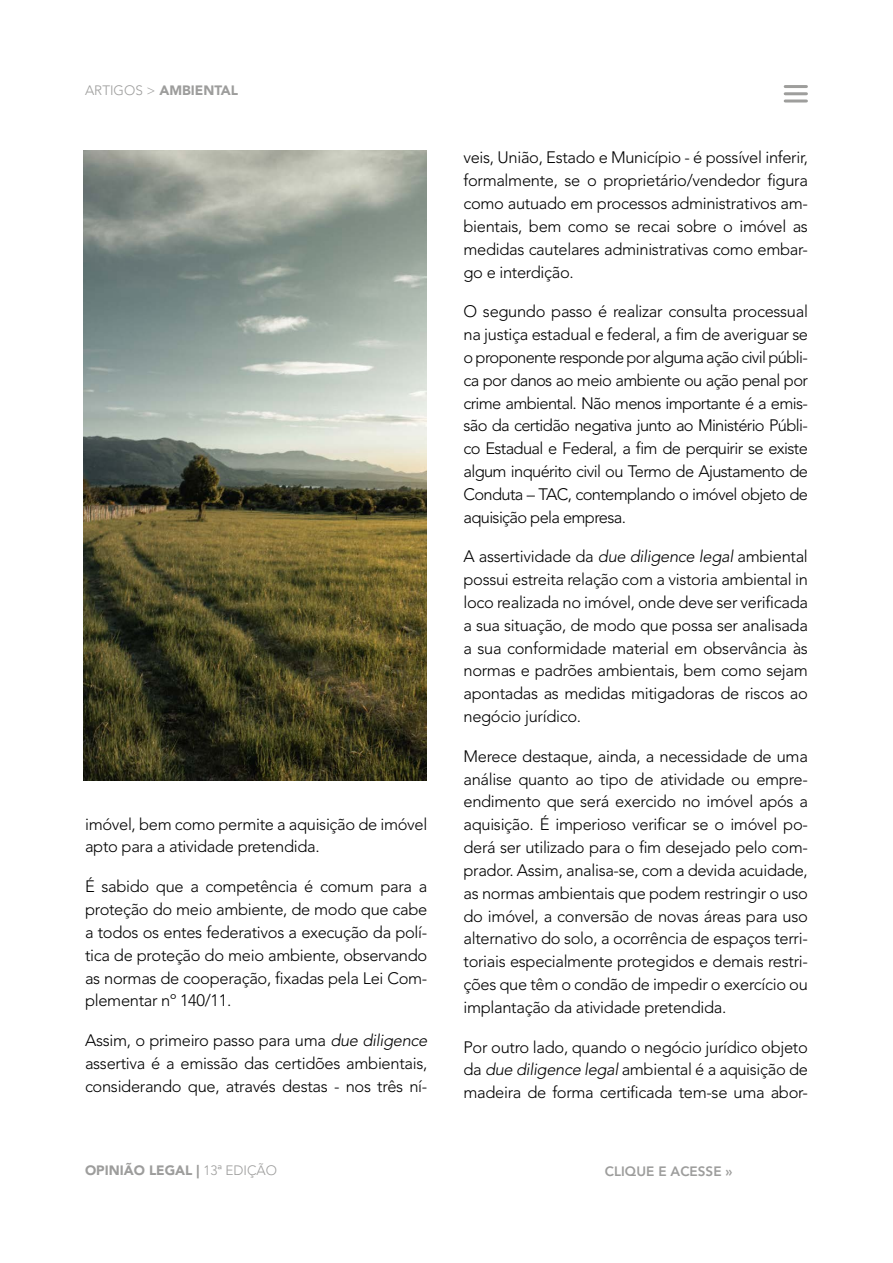
<style>
.page{position:relative;width:893px;height:1263px;background:#fff}
.page>*{position:absolute;margin:0;border:0;box-sizing:border-box;transform-origin:0 0}
.t1{font:300 16.5px/22.8px "Avenir LT Std";letter-spacing:-.02em;color:#000;text-align:justify}
.t2{font:900 13.5px "Avenir LT Std";color:#9d9d9c}
.t3{font:800 13.5px "Avenir LT Std";color:#9d9d9c}
.s1{font-weight:300}
.s2{font-style:italic}
</style>
<div class="page">
<hr style="left:785px;top:85px;width:21px;height:3px;background:#9e9e9c">
<hr style="left:785px;top:92px;width:21px;height:3px;background:#9e9e9c">
<hr style="left:785px;top:99px;width:21px;height:3px;background:#9e9e9c">
<img style="left:84px;top:151px;width:343px;height:629px">
<p class="t2" style="left:85px;top:82px;width:155px"><span class="s1">ARTIGOS &gt;</span> AMBIENTAL</p>
<p class="t1" style="left:85px;top:813px;width:344px">imóvel, bem como permite a aquisição de imóvel apto para a atividade pretendida.</p>
<p class="t1" style="left:85px;top:875px;width:344px">É sabido que a competência é comum para a proteção do meio ambiente, de modo que cabe a todos os entes federativos a execução da polí&shy;tica de proteção do meio ambiente, observando as normas de cooperação, fixadas pela Lei Com&shy;plementar nº 140/11.</p>
<p class="t1" style="left:85px;top:1029px;width:344px">Assim, o primeiro passo para uma <span class="s2">due diligence </span>assertiva é a emissão das certidões ambientais, considerando que, através destas - nos três ní-</p>
<p class="t1" style="left:463px;top:146px;width:346px">veis, União, Estado e Município - é possível inferir, formalmente, se o proprietário/vendedor figura como autuado em processos administrativos am&shy;bientais, bem como se recai sobre o imóvel as medidas cautelares administrativas como embar&shy;go e interdição.</p>
<p class="t1" style="left:463px;top:300px;width:346px">O segundo passo é realizar consulta processual na justiça estadual e federal, a fim de averiguar se o proponente responde por alguma ação civil públi&shy;ca por danos ao meio ambiente ou ação penal por crime ambiental. Não menos importante é a emis&shy;são da certidão negativa junto ao Ministério Públi&shy;co Estadual e Federal, a fim de perquirir se existe algum inquérito civil ou Termo de Ajustamento de Conduta – TAC, contemplando o imóvel objeto de aquisição pela empresa.</p>
<p class="t1" style="left:463px;top:545px;width:346px">A assertividade da <span class="s2">due diligence legal</span> ambiental possui estreita relação com a vistoria ambiental in loco realizada no imóvel, onde deve ser verificada a sua situação, de modo que possa ser analisada a sua conformidade material em observância às normas e padrões ambientais, bem como sejam apontadas as medidas mitigadoras de riscos ao negócio jurídico.</p>
<p class="t1" style="left:463px;top:745px;width:346px">Merece destaque, ainda, a necessidade de uma análise quanto ao tipo de atividade ou empre&shy;endimento que será exercido no imóvel após a aquisição. É imperioso verificar se o imóvel po&shy;derá ser utilizado para o fim desejado pelo com&shy;prador. Assim, analisa-se, com a devida acuidade, as normas ambientais que podem restringir o uso do imóvel, a conversão de novas áreas para uso alternativo do solo, a ocorrência de espaços terri&shy;toriais especialmente protegidos e demais restri&shy;ções que têm o condão de impedir o exercício ou implantação da atividade pretendida.</p>
<p class="t1" style="left:463px;top:1035px;width:346px">Por outro lado, quando o negócio jurídico objeto da <span class="s2">due diligence legal</span> ambiental é a aquisição de madeira de forma certificada tem-se uma abor-</p>
<p class="t2" style="left:85px;top:1162px;width:194px">OPINIÃO LEGAL | <span class="s1">13a EDIÇÃO</span></p>
<p class="t3" style="left:605px;top:1164px;width:129px">CLIQUE E ACESSE »</p>
</div>
